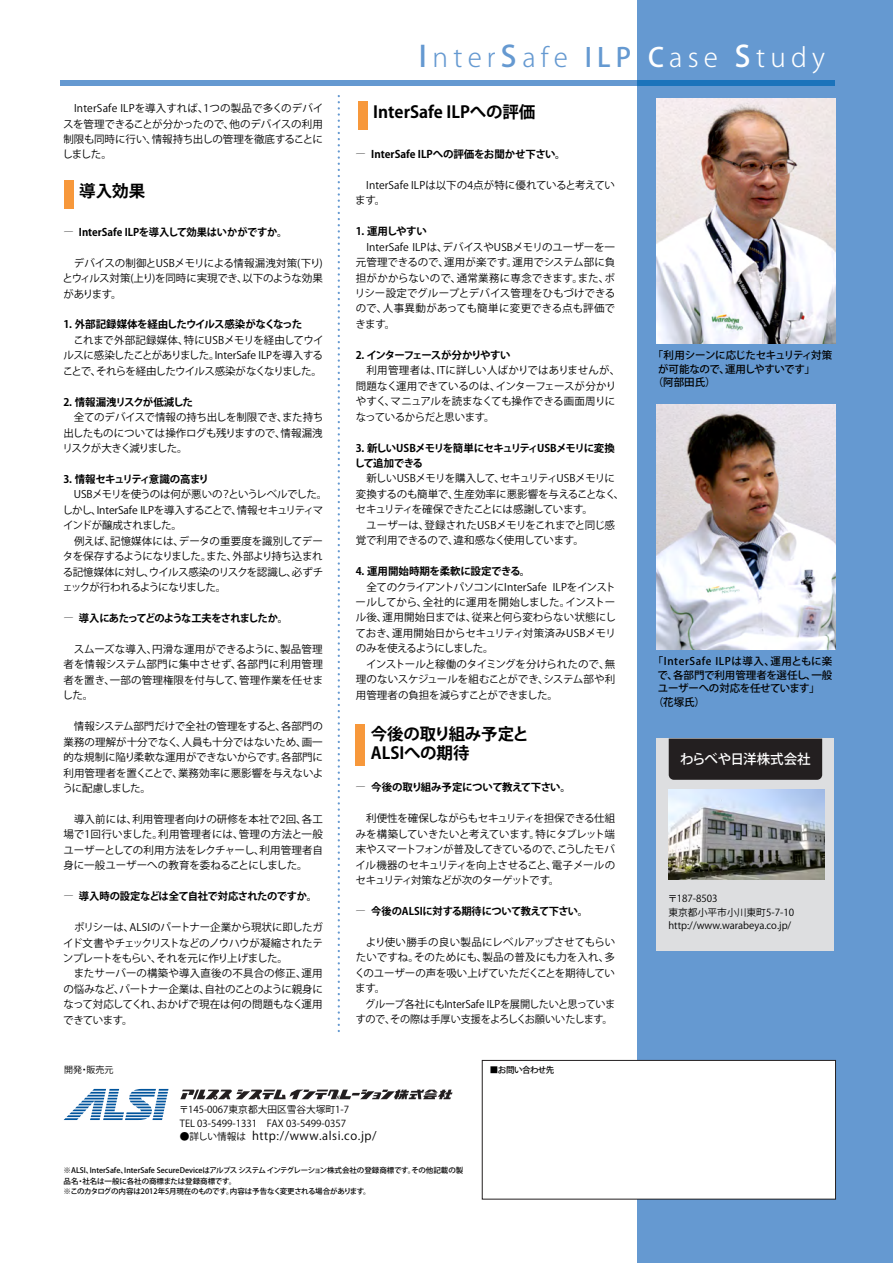
<style>
.page{position:relative;width:893px;height:1263px;background:#fff}
.page>*{position:absolute;margin:0;border:0;box-sizing:border-box;transform-origin:0 0}
.t1{font:300 26.1px "Koz Go Pro";letter-spacing:.2em;color:#6599d1}
.t2{font:700 16.5px/19.5px "Koz Go Std";color:#000}
.t3{font:500 13.5px "Koz Go Pro";letter-spacing:-.02em;color:#fff}
.t4{font:11.55px "Koz Go Pro";letter-spacing:.05em;color:#000}
.t5{font:10.5px/15.5px "Koz Go Pro";letter-spacing:-.02em;color:#000;text-align:justify}
.t6{font:10.5px/15.5px "Koz Go Pro";letter-spacing:-.04em;color:#000}
.t7{font:700 10.5px "Koz Go Pro";letter-spacing:-.04em;color:#000}
.t8{font:500 10.5px "Koz Go Pro";letter-spacing:-.02em;color:#000}
.t9{font:700 10.5px "Koz Go Pro";color:#000}
.t10{font:700 10.5px/15.5px "Koz Go Pro";letter-spacing:-.06em;color:#000}
.t11{font:10.5px/15.5px "Koz Go Pro";letter-spacing:.005em;color:#000}
.t12{font:700 10.5px "Koz Go Pro";letter-spacing:-.085em;color:#000}
.t13{font:500 10.5px "Koz Go Pro";letter-spacing:.055em;color:#000}
.t14{font:700 10.5px "Koz Go Pro";letter-spacing:-.01em;color:#000}
.t15{font:500 10.5px "Koz Go Pro";color:#000}
.t16{font:700 10.5px "Koz Go Pro";letter-spacing:-.1em;color:#000}
.t17{font:700 10.5px "Koz Go Pro";letter-spacing:-.09em;color:#000}
.t18{font:9.75px/13.5px "Koz Go Pro";color:#000}
.t19{font:9px "Koz Go Pro";color:#000}
.t20{font:500 8.55px "Koz Go Pro";letter-spacing:-.055em;color:#000}
.t21{font:500 7.5px/10.5px "Koz Go Pro";letter-spacing:-.01em;color:#000}
.s1{font-weight:200}
.s2{font-weight:500;font-size:29.1px}
.s3{font-weight:500}
.s4{font-weight:500;color:#fff}
.s5{color:#fff}
.s6{font-weight:500;font-size:29.1px;color:#fff}
.s7{font-size:9.6px}
</style>
<div class="page">
<div style="left:60px;top:80px;width:577px;height:6px;background:#6599d1"></div>
<div style="left:637px;top:0;width:256px;height:1263px;background:#6599d1"></div>
<svg style="left:338px;top:96px;width:2px;height:936px"></svg>
<div style="left:482px;top:1060px;width:353px;height:139px;background:#fff"></div>
<div style="left:482px;top:1060px;width:354px;height:139px;border:1px solid #231f20"></div>
<div style="left:637px;top:80px;width:198px;height:6px;background:#1b73bb"></div>
<div style="left:656px;top:739px;width:178px;height:212px;background:#dddee0"></div>
<div style="left:669px;top:738px;width:153px;height:42px;background:#231f20"></div>
<img style="left:657px;top:98px;width:178px;height:246px">
<img style="left:657px;top:404px;width:178px;height:246px">
<div style="left:355px;top:724px;width:10px;height:42px;background:#f7983b"></div>
<div style="left:64px;top:180px;width:10px;height:28px;background:#f7983b"></div>
<div style="left:358px;top:101px;width:10px;height:28px;background:#f7983b"></div>
<img style="left:668px;top:790px;width:156px;height:89px">
<svg style="left:64px;top:1089px;width:105px;height:31px"></svg>
<svg style="left:180px;top:1089px;width:273px;height:11px"></svg>
<p class="t5" style="left:62px;top:101px;width:263px">　InterSafe ILPを導入すれば、1つの製品で多くのデバイスを管理できることが分かったので、他のデバイスの利用制限も同時に行い、情報持ち出しの管理を徹底することにしました。</p>
<h2 class="t2" style="left:79px;top:182px;width:68px">導入効果</h2>
<p class="t9" style="left:63px;top:225px;width:226px"><span class="s1">ー</span> InterSafe ILPを導入して効果はいかがですか。</p>
<p class="t5" style="left:63px;top:255px;width:262px">　デバイスの制御とUSBメモリによる情報漏洩対策(下り)とウィルス対策(上り)を同時に実現でき、以下のような効果があります。</p>
<p class="t7" style="left:63px;top:318px;width:240px">1．外部記録媒体を経由したウイルス感染がなくなった</p>
<p class="t5" style="left:63px;top:333px;width:262px">　これまで外部記録媒体、特にUSBメモリを経由してウイルスに感染したことがありました。InterSafe ILPを導入することで、それらを経由したウイルス感染がなくなりました。</p>
<p class="t17" style="left:63px;top:395px;width:131px">2．情報漏洩リスクが低減した</p>
<p class="t5" style="left:63px;top:410px;width:262px">　全てのデバイスで情報の持ち出しを制限でき、また持ち出したものについては操作ログも残りますので、情報漏洩リスクが大きく減りました。</p>
<p class="t10" style="left:63px;top:472px;width:147px">3．情報セキュリティ意識の高まり</p>
<p class="t6" style="left:62px;top:487px;width:266px">　USBメモリを使うのは何が悪いの？というレベルでした。しかし、InterSafe ILPを導入することで、情報セキュリティマインドが醸成されました。<br>　例えば、記憶媒体には、データの重要度を識別してデータを保存するようになりました。また、外部より持ち込まれる記憶媒体に対し、ウイルス感染のリスクを認識し、必ずチェックが行われるようになりました。</p>
<p class="t12" style="left:63px;top:611px;width:226px"><span class="s1">ー</span>導入にあたってどのような工夫をされましたか。</p>
<p class="t5" style="left:62px;top:642px;width:262px">　スムーズな導入、円滑な運用ができるように、製品管理者を情報システム部門に集中させず、各部門に利用管理者を置き、一部の管理権限を付与して、管理作業を任せました。</p>
<p class="t5" style="left:63px;top:719px;width:262px">　情報システム部門だけで全社の管理をすると、各部門の業務の理解が十分でなく、人員も十分ではないため、画一的な規制に陥り柔軟な運用ができないからです。各部門に利用管理者を置くことで、業務効率に悪影響を与えないように配慮しました。</p>
<p class="t5" style="left:63px;top:812px;width:261px">　導入前には、利用管理者向けの研修を本社で2回、各工場で1回行いました。利用管理者には、管理の方法と一般ユーザーとしての利用方法をレクチャーし、利用管理者自身に一般ユーザーへの教育を委ねることにしました。</p>
<p class="t7" style="left:63px;top:889px;width:255px"><span class="s1">ー</span>導入時の設定などは全て自社で対応されたのですか。</p>
<p class="t5" style="left:63px;top:920px;width:262px;text-align:left">　ポリシーは、ALSIのパートナー企業から現状に即したガイド文書やチェックリストなどのノウハウが凝縮されたテンプレートをもらい、それを元に作り上げました。<br>　またサーバーの構築や導入直後の不具合の修正、運用の悩みなど、パートナー企業は、自社のことのように親身になって対応してくれ、おかげで現在は何の問題もなく運用できています。</p>
<p class="t19" style="left:64px;top:1064px;width:51px">開発・販売元</p>
<h1 class="t1" style="left:419px;top:41px;width:408px"><span class="s2">I</span>nter<span class="s2">S</span>afe <span class="s3">ILP</span> <span class="s4">C</span><span class="s5">ase</span> <span class="s6">S</span><span class="s5">tudy</span></h1>
<h2 class="t2" style="left:373px;top:103px;width:164px">InterSafe ILPへの評価</h2>
<p class="t9" style="left:356px;top:147px;width:212px"><span class="s1">ー</span> InterSafe ILPへの評価をお聞かせ下さい。</p>
<p class="t11" style="left:355px;top:178px;width:261px">　InterSafe ILPは以下の4点が特に優れていると考えています。</p>
<p class="t7" style="left:356px;top:225px;width:73px">1．運用しやすい</p>
<p class="t5" style="left:355px;top:239px;width:262px">　InterSafe ILPは、デバイスやUSBメモリのユーザーを一元管理できるので、運用が楽です。運用でシステム部に負担がかからないので、通常業務に専念できます。また、ポリシー設定でグループとデバイス管理をひもづけできるので、人事異動があっても簡単に変更できる点も評価できます。</p>
<p class="t16" style="left:356px;top:348px;width:157px">2．インターフェースが分かりやすい</p>
<p class="t5" style="left:356px;top:363px;width:266px;text-align:left">　利用管理者は、ITに詳しい人ばかりではありませんが、問題なく運用できているのは、インターフェースが分かりやすく、マニュアルを読まなくても操作できる画面周りになっているからだと思います。</p>
<p class="t10" style="left:354px;top:441px;width:262px">3．新しいUSBメモリを簡単にセキュリティUSBメモリに変換して追加できる</p>
<p class="t5" style="left:356px;top:471px;width:270px;text-align:left">　新しいUSBメモリを購入して、セキュリティUSBメモリに変換するのも簡単で、生産効率に悪影響を与えることなく、セキュリティを確保できたことには感謝しています。<br>　ユーザーは、登録されたUSBメモリをこれまでと同じ感覚で利用できるので、違和感なく使用しています。</p>
<p class="t14" style="left:356px;top:564px;width:176px">4．運用開始時期を柔軟に設定できる。</p>
<p class="t5" style="left:355px;top:579px;width:262px;text-align:left">　全てのクライアントパソコンにInterSafe ILPをインストールしてから、全社的に運用を開始しました。インストール後、運用開始日までは、従来と何ら変わらない状態にしておき、運用開始日からセキュリティ対策済みUSBメモリのみを使えるようにしました。<br>　インストールと稼働のタイミングを分けられたので、無理のないスケジュールを組むことができ、システム部や利用管理者の負担を減らすことができました。</p>
<h2 class="t2" style="left:371px;top:725px;width:160px">今後の取り組み予定と<br>ALSIへの期待</h2>
<p class="t7" style="left:356px;top:781px;width:217px"><span class="s1">ー</span>今後の取り組み予定について教えて下さい。</p>
<p class="t5" style="left:356px;top:811px;width:261px">　利便性を確保しながらもセキュリティを担保できる仕組みを構築していきたいと考えています。特にタブレット端末やスマートフォンが普及してきているので、こうしたモバイル機器のセキュリティを向上させること、電子メールのセキュリティ対策などが次のターゲットです。</p>
<p class="t7" style="left:356px;top:904px;width:234px"><span class="s1">ー</span>今後のALSIに対する期待について教えて下さい。</p>
<p class="t5" style="left:355px;top:935px;width:262px;text-align:left">　より使い勝手の良い製品にレベルアップさせてもらいたいですね。そのためにも、製品の普及にも力を入れ、多くのユーザーの声を吸い上げていただくことを期待しています。<br>　グループ各社にもInterSafe ILPを展開したいと思っていますので、その際は手厚い支援をよろしくお願いいたします。</p>
<p class="t20" style="left:490px;top:1064px;width:66px">■お問い合わせ先</p>
<p class="t8" style="left:653px;top:349px;width:181px">「利用シーンに応じたセキュリティ対策</p>
<p class="t8" style="left:658px;top:362px;width:158px">が可能なので、運用しやすいです」</p>
<p class="t8" style="left:653px;top:376px;width:64px">（阿部田氏）</p>
<p class="t13" style="left:653px;top:655px;width:181px">「InterSafe ILPは導入、運用ともに楽</p>
<p class="t15" style="left:657px;top:668px;width:176px">で、各部門で利用管理者を選任し、一般</p>
<p class="t8" style="left:658px;top:682px;width:164px">ユーザーへの対応を任せています」</p>
<p class="t8" style="left:653px;top:695px;width:54px">（花塚氏）</p>
<p class="t3" style="left:680px;top:751px;width:132px">わらべや日洋株式会社</p>
<p class="t18" style="left:668px;top:892px;width:128px">〒187-8503<br>東京都小平市小川東町5-7-10 http://www.warabeya.co.jp/</p>
<p class="t18" style="left:179px;top:1103px;width:171px">〒145-0067東京都大田区雪谷大塚町1-7<br>TEL 03-5499-1331 FAX 03-5499-0357</p>
<p class="t4" style="left:180px;top:1128px;width:198px"><span class="s7">●詳しい情報は</span> http://www.alsi.co.jp/</p>
<p class="t21" style="left:64px;top:1166px;width:401px">※ALSI、InterSafe、InterSafe SecureDeviceはアルプス システム インテグレーション株式会社の登録商標です。その他記載の製品名・社名は一般に各社の商標または登録商標です。<br>※このカタログの内容は2012年5月現在のものです。内容は予告なく変更される場合があります。</p>
</div>
